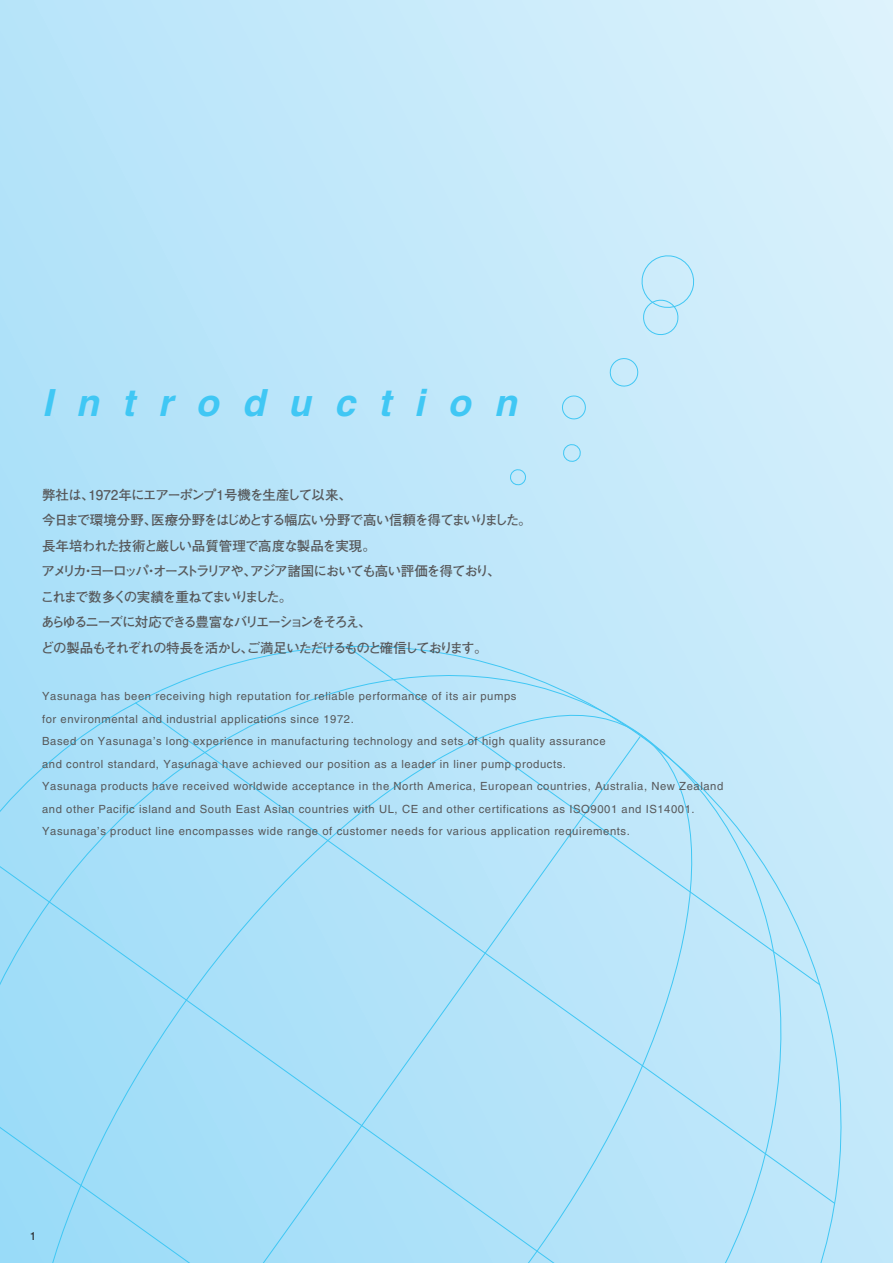
<style>
.page{position:relative;width:893px;height:1263px;background:#fff}
.page>*{position:absolute;margin:0;border:0;box-sizing:border-box;transform-origin:0 0}
.t1{font:italic 700 37.5px "Helvetica";letter-spacing:.62em;color:#40c7f4}
.t2{font:700 13.5px/25.5px "Futo Go B101 Pro";letter-spacing:-.09em;color:#57585a}
.t3{font:11.25px/22.5px "Helvetica";letter-spacing:.05em;color:#57585a}
.t4{font:11.25px "Helvetica";color:#231f20}
</style>
<div class="page">
<div style="left:0;top:0;width:893px;height:1263px;background:linear-gradient(to right,#b0e1f9,#d6f0fb)"></div>
<div style="left:829px;top:617px;width:51px;height:646px;background:#c6eafa"></div>
<svg style="left:0;top:617px;width:829px;height:646px;background:#b8e4f9"></svg>
<svg style="left:0;top:665px;width:347px;height:181px;background:#a8dff8"></svg>
<svg style="left:0;top:846px;width:752px;height:417px;background:#a7dff8"></svg>
<svg style="left:0;top:1047px;width:588px;height:216px;background:#a2ddf8"></svg>
<svg style="left:135px;top:702px;width:700px;height:502px;background:#b0e2f9"></svg>
<svg style="left:347px;top:646px;width:473px;height:339px;background:#bbe5f9"></svg>
<svg style="left:639px;top:253px;width:57px;height:83px;background:#c5eafa"></svg>
<svg style="left:608px;top:356px;width:32px;height:32px"></svg>
<svg style="left:560px;top:394px;width:27px;height:26px"></svg>
<svg style="left:562px;top:443px;width:20px;height:19px"></svg>
<svg style="left:509px;top:468px;width:18px;height:18px"></svg>
<h1 class="t1" style="left:42px;top:379px;width:476px">Introduction</h1>
<p class="t2" style="left:41px;top:480px;width:493px">弊社は、1972年にエアーポンプ1号機を生産して以来、<br>今日まで環境分野、医療分野をはじめとする幅広い分野で高い信頼を得てまいりました。長年培われた技術と厳しい品質管理で高度な製品を実現。<br>アメリカ・ヨーロッパ・オーストラリアや、アジア諸国においても高い評価を得ており、<br>これまで数多くの実績を重ねてまいりました。<br>あらゆるニーズに対応できる豊富なバリエーションをそろえ、<br>どの製品もそれぞれの特長を活かし、ご満足いただけるものと確信しております。</p>
<p class="t3" style="left:42px;top:685px;width:683px">Yasunaga has been receiving high reputation for reliable performance of its air pumps<br>for environmental and industrial applications since 1972.<br>Based on Yasunaga’s long experience in manufacturing technology and sets of high quality assurance<br>and control standard, Yasunaga have achieved our position as a leader in liner pump products.<br>Yasunaga products have received worldwide acceptance in the North America, European countries, Australia, New Zealand and other Pacific island and South East Asian countries with UL, CE and other certifications as ISO9001 and IS14001.<br>Yasunaga’s product line encompasses wide range of customer needs for various application requirements.</p>
<p class="t4" style="left:30px;top:1229px;width:8px">1</p>
</div>
